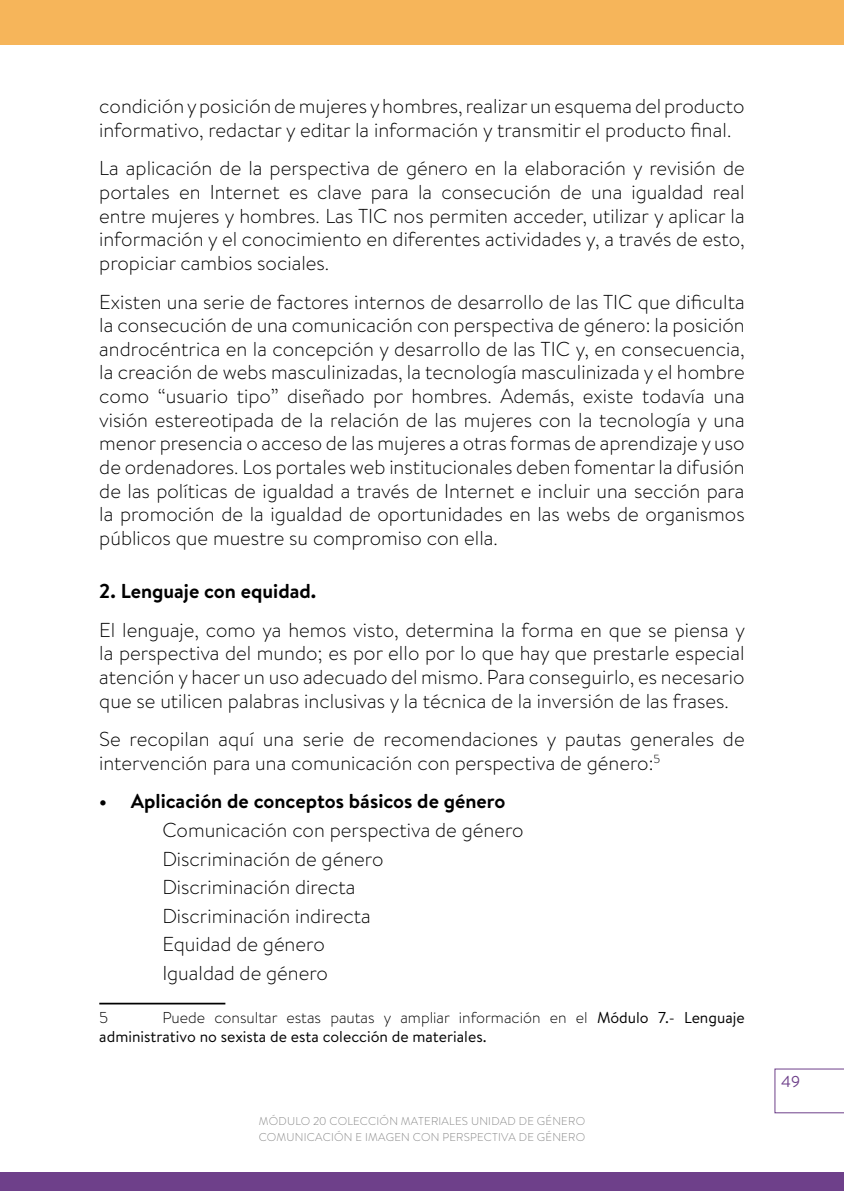
<style>
.page{position:relative;width:844px;height:1191px;background:#fff}
.page>*{position:absolute;margin:0;border:0;box-sizing:border-box;transform-origin:0 0}
.t1{font:300 20.12px/23.6px "Brandon Text";color:#000}
.t2{font:700 20.12px "Brandon Text";color:#000}
.t3{font:15.75px/19.2px "Brandon Text";color:#000}
.t4{font:15.75px "Brandon Text";color:#6e408a}
.t5{font:300 15.75px "Brandon Text";color:#000}
.t6{font:300 11.38px/16.6px "Brandon Text";letter-spacing:.02em;color:#878787}
.s1{font-weight:300}
</style>
<div class="page">
<div style="left:0;top:1172px;width:843px;height:19px;background:#6e408a"></div>
<div style="left:0;top:0;width:843px;height:45px;background:#f6b55a"></div>
<svg style="left:774px;top:1068px;width:69px;height:45px"></svg>
<hr style="left:99px;top:1002px;width:126px;height:2px;background:#000">
<p class="t1" style="left:99px;top:94px;width:646px">condición y posición de mujeres y hombres, realizar un esquema del producto informativo, redactar y editar la información y transmitir el producto final.</p>
<p class="t1" style="left:99px;top:156px;width:646px;text-align:justify">La aplicación de la perspectiva de género en la elaboración y revisión de portales en Internet es clave para la consecución de una igualdad real entre mujeres y hombres. Las TIC nos permiten acceder, utilizar y aplicar la información y el conocimiento en diferentes actividades y, a través de esto, propiciar cambios sociales.</p>
<p class="t1" style="left:99px;top:289px;width:646px;text-align:justify">Existen una serie de factores internos de desarrollo de las TIC que dificulta la consecución de una comunicación con perspectiva de género: la posición androcéntrica en la concepción y desarrollo de las TIC y, en consecuencia, la creación de webs masculinizadas, la tecnología masculinizada y el hombre como “usuario tipo” diseñado por hombres. Además, existe todavía una visión estereotipada de la relación de las mujeres con la tecnología y una menor presencia o acceso de las mujeres a otras formas de aprendizaje y uso de ordenadores. Los portales web institucionales deben fomentar la difusión de las políticas de igualdad a través de Internet e incluir una sección para la promoción de la igualdad de oportunidades en las webs de organismos públicos que muestre su compromiso con ella.</p>
<p class="t2" style="left:99px;top:577px;width:218px">2. Lenguaje con equidad.</p>
<p class="t1" style="left:99px;top:617px;width:647px;text-align:justify">El lenguaje, como ya hemos visto, determina la forma en que se piensa y la perspectiva del mundo; es por ello por lo que hay que prestarle especial atención y hacer un uso adecuado del mismo. Para conseguirlo, es necesario que se utilicen palabras inclusivas y la técnica de la inversión de las frases.</p>
<p class="t1" style="left:99px;top:726px;width:646px">Se recopilan aquí una serie de recomendaciones y pautas generales de intervención para una comunicación con perspectiva de género:<sup>5</sup></p>
<p class="t2" style="left:99px;top:787px;width:407px">• Aplicación de conceptos básicos de género</p>
<p class="t1" style="left:162px;top:815px;width:363px;line-height:28.5px">Comunicación con perspectiva de género<br>Discriminación de género<br>Discriminación directa<br>Discriminación indirecta<br>Equidad de género<br>Igualdad de género</p>
<p class="t5" style="left:99px;top:1006px;width:10px">5</p>
<p class="t3" style="left:99px;top:1007px;width:646px;text-indent:63px"><span class="s1">Puede consultar estas pautas y ampliar información en el</span> Módulo 7.- Lenguaje administrativo no sexista de esta colección de materiales.</p>
<p class="t6" style="left:259px;top:1111px;width:328px">MÓDULO 20 COLECCIÓN MATERIALES UNIDAD DE GÉNERO<br>COMUNICACIÓN E IMAGEN CON PERSPECTIVA DE GÉNERO</p>
<p class="t4" style="left:781px;top:1071px;width:20px">49</p>
</div>
